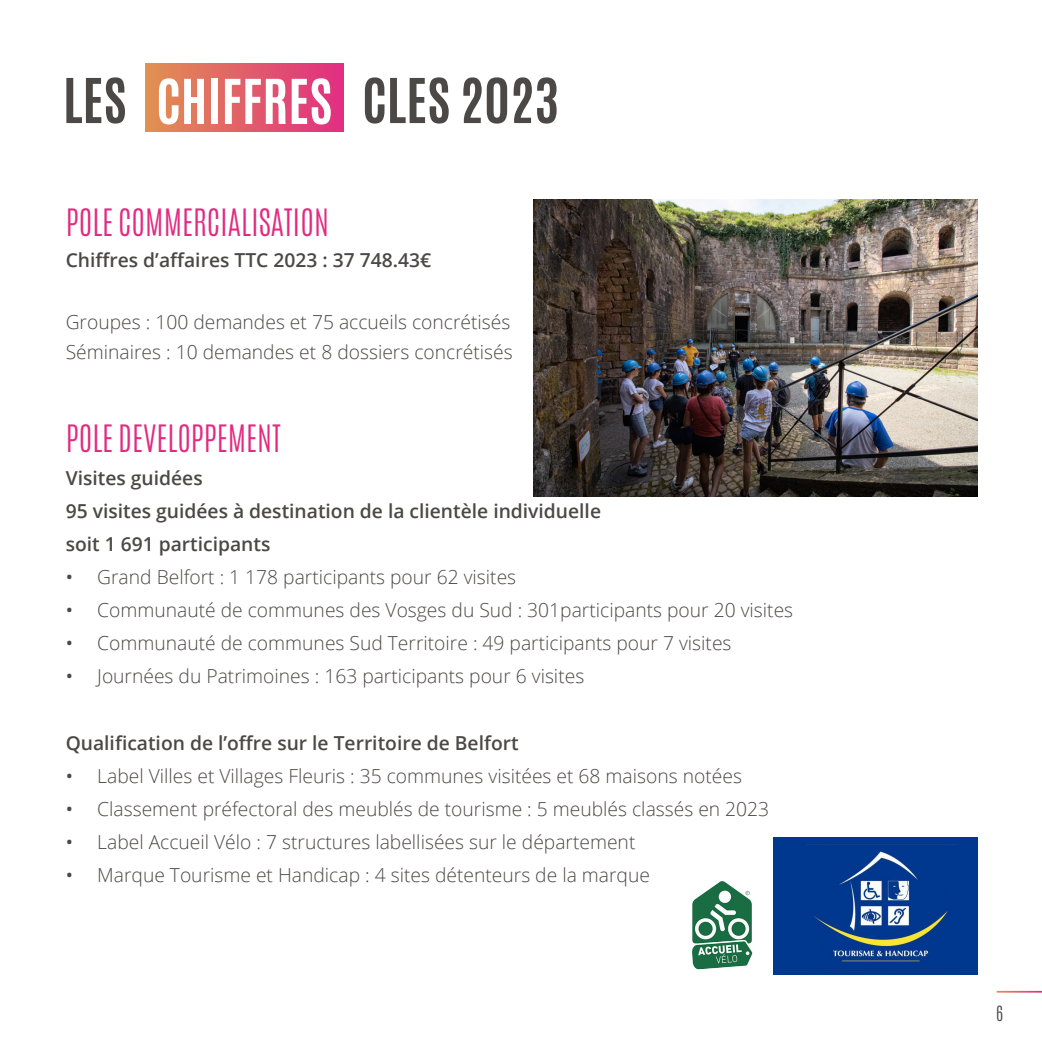
<style>
.page{position:relative;width:1042px;height:1042px;background:#fff}
.page>*{position:absolute;margin:0;border:0;box-sizing:border-box;transform-origin:0 0}
.t1{font:700 52.5px "Antonio";color:#4c4846}
.t2{font:700 52.5px "Antonio";color:#fff}
.t3{font:300 31.5px "Antonio";color:#e22a81}
.t4{font:300 19.25px "Open Sans";color:#4c4846}
.t5{font:600 19.25px "Open Sans";color:#4c4846}
.t6{font:300 17.5px "Antonio";color:#4c4846}
.s1{font-weight:400}
</style>
<div class="page">
<div style="left:145px;top:64px;width:198px;height:67px;background:linear-gradient(to right,#e19151,#e12e82)"></div>
<img style="left:533px;top:200px;width:445px;height:296px">
<img style="left:691px;top:881px;width:62px;height:89px">
<div style="left:773px;top:837px;width:205px;height:138px;background:#00388f"></div>
<img style="left:806px;top:844px;width:150px;height:119px">
<p class="t1" style="left:63px;top:61px;width:65px">LES</p>
<p class="t2" style="left:156px;top:62px;width:178px">CHIFFRES</p>
<p class="t1" style="left:362px;top:61px;width:198px">CLES 2023</p>
<p class="t3" style="left:66px;top:200px;width:265px">POLE COMMERCIALISATION</p>
<p class="t5" style="left:66px;top:246px;width:367px">Chiffres d’affaires TTC 2023 : 37 748.43€</p>
<p class="t4" style="left:66px;top:308px;width:446px">Groupes : 100 demandes et 75 accueils concrétisés</p>
<p class="t4" style="left:66px;top:339px;width:448px">Séminaires : 10 demandes et 8 dossiers concrétisés</p>
<p class="t3" style="left:66px;top:416px;width:217px">POLE DEVELOPPEMENT</p>
<p class="t5" style="left:66px;top:465px;width:138px">Visites guidées</p>
<p class="t5" style="left:66px;top:498px;width:537px">95 visites guidées à destination de la clientèle individuelle</p>
<p class="t5" style="left:66px;top:531px;width:206px">soit 1 691 participants</p>
<p class="t4" style="left:66px;top:564px;width:452px"><span class="s1">•</span> Grand Belfort : 1 178 participants pour 62 visites</p>
<p class="t4" style="left:66px;top:597px;width:729px"><span class="s1">•</span> Communauté de communes des Vosges du Sud : 301participants pour 20 visites</p>
<p class="t4" style="left:66px;top:630px;width:667px"><span class="s1">•</span> Communauté de communes Sud Territoire : 49 participants pour 7 visites</p>
<p class="t4" style="left:66px;top:663px;width:520px"><span class="s1">•</span> Journées du Patrimoines : 163 participants pour 6 visites</p>
<p class="t5" style="left:66px;top:729px;width:454px">Qualification de l’offre sur le Territoire de Belfort</p>
<p class="t4" style="left:66px;top:762px;width:678px"><span class="s1">•</span> Label Villes et Villages Fleuris : 35 communes visitées et 68 maisons notées</p>
<p class="t4" style="left:66px;top:795px;width:705px"><span class="s1">•</span> Classement préfectoral des meublés de tourisme : 5 meublés classés en 2023</p>
<p class="t4" style="left:66px;top:828px;width:571px"><span class="s1">•</span> Label Accueil Vélo : 7 structures labellisées sur le département</p>
<p class="t4" style="left:66px;top:861px;width:586px"><span class="s1">•</span> Marque Tourisme et Handicap : 4 sites détenteurs de la marque</p>
<p class="t6" style="left:996px;top:1001px;width:8px">6</p>
</div>
